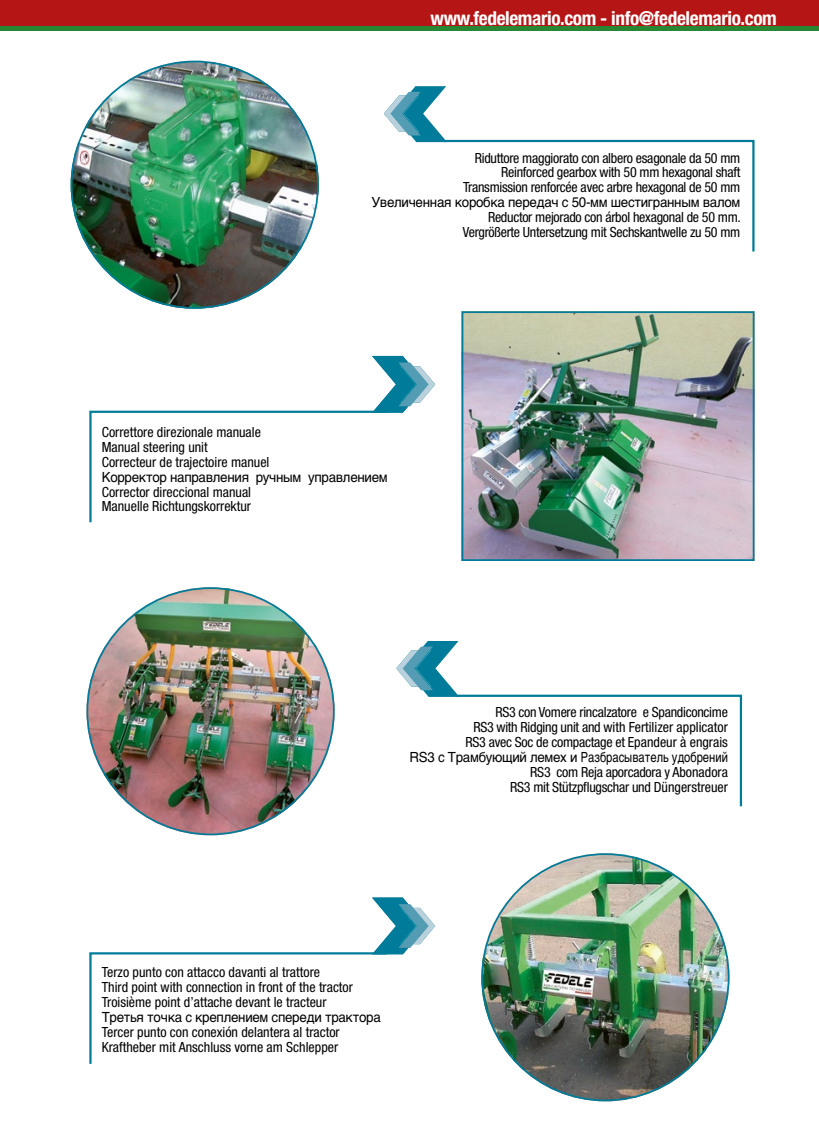
<style>
.page{position:relative;width:819px;height:1141px;background:#fff}
.page>*{position:absolute;margin:0;border:0;box-sizing:border-box;transform-origin:0 0}
.t1{font:700 condensed 19.25px "Helvetica Neue LT Pro";letter-spacing:-.02em;color:#fff}
.t2{font:condensed 14px/14.9px "Helvetica Neue LT Pro";letter-spacing:-.02em;color:#000;text-align:right}
.t3{font:condensed 14px/14.9px "Helvetica Neue LT Pro";color:#000}
.t4{font:14px "Helvetica Cyr Upright";letter-spacing:-.02em;color:#000;scale:.95 1}
.t5{font:14px "Helvetica Cyr Upright";color:#000;scale:.95 1}
</style>
<div class="page">
<div style="left:0;top:0;width:819px;height:30px;background:#b51515"></div>
<div style="left:0;top:26px;width:819px;height:5px;background:#278732"></div>
<svg style="left:384px;top:86px;width:371px;height:166px"></svg>
<svg style="left:396px;top:641px;width:347px;height:166px"></svg>
<svg style="left:89px;top:356px;width:346px;height:167px"></svg>
<svg style="left:89px;top:898px;width:346px;height:166px"></svg>
<img style="left:86px;top:587px;width:248px;height:248px;border-radius:124px">
<img style="left:481px;top:853px;width:248px;height:248px;border-radius:124px">
<img style="left:71px;top:61px;width:248px;height:248px;border-radius:124px">
<img style="left:464px;top:314px;width:287px;height:244px">
<div style="left:461px;top:311px;width:293px;height:250px;border:2px solid #007b99"></div>
<h1 class="t1" style="left:430px;top:6px;width:348px">www.fedelemario.com - info@fedelemario.com</h1>
<p class="t2" style="left:463px;top:150px;width:279px">Riduttore maggiorato con albero esagonale da 50 mm<br>Reinforced gearbox with 50 mm hexagonal shaft<br>Transmission renforcée avec arbre hexagonal de 50 mm</p>
<p class="t4" style="left:371px;top:194px;width:390px">Увеличенная коробка передач с 50-мм шестигранным валом</p>
<p class="t2" style="left:463px;top:210px;width:279px">Reductor mejorado con árbol hexagonal de 50 mm.<br>Vergrößerte Untersetzung mit Sechskantwelle zu 50 mm</p>
<p class="t3" style="left:102px;top:425px;width:169px">Correttore direzionale manuale<br>Manual steering unit<br>Correcteur de trajectoire manuel</p>
<p class="t4" style="left:102px;top:469px;width:302px">Корректор направления ручным управлением</p>
<p class="t3" style="left:102px;top:484px;width:151px">Corrector direccional manual<br>Manuelle Richtungskorrektur</p>
<p class="t2" style="left:465px;top:705px;width:264px">RS3 con Vomere rincalzatore e Spandiconcime<br>RS3 with Ridging unit and with Fertilizer applicator<br>RS3 avec Soc de compactage et Epandeur à engrais</p>
<p class="t5" style="left:409px;top:749px;width:336px">RS3 c Трамбующий лемех и Разбрасыватель удобрений</p>
<p class="t2" style="left:510px;top:764px;width:219px">RS3 com Reja aporcadora y Abonadora<br>RS3 mit Stützpflugschar und Düngerstreuer</p>
<p class="t3" style="left:102px;top:965px;width:253px">Terzo punto con attacco davanti al trattore<br>Third point with connection in front of the tractor<br>Troisième point d’attache devant le tracteur</p>
<p class="t4" style="left:102px;top:1009px;width:295px">Третья точка с креплением спереди трактора</p>
<p class="t3" style="left:102px;top:1024px;width:239px">Tercer punto con conexión delantera al tractor<br>Kraftheber mit Anschluss vorne am Schlepper</p>
</div>
